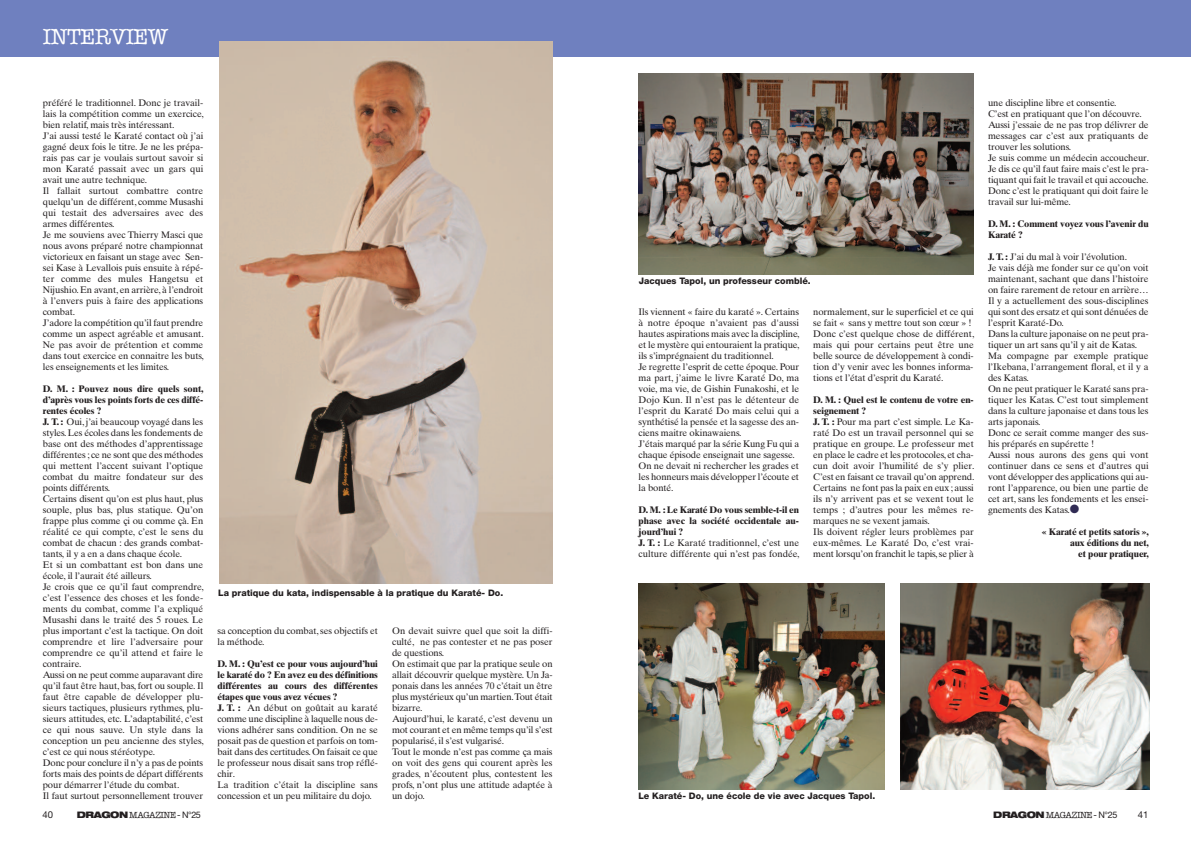
<style>
.page{position:relative;width:1191px;height:842px;background:#fff}
.page>*{position:absolute;margin:0;border:0;box-sizing:border-box;transform-origin:0 0}
.t1{font:22px "American Typewriter";letter-spacing:-.025em;color:#fff}
.t2{font:9.5px/11px "Times Ten";letter-spacing:-.01em;color:#231f20}
.t3{font:700 9.5px/11px "Times Ten";letter-spacing:-.01em;color:#231f20}
.t4{font:9.5px "Helvetica Neue LT Std";color:#231f20}
.t5{font:800 9px "Helvetica Neue LT Std";color:#231f20}
.t6{font:9px "American Typewriter";letter-spacing:-.05em;color:#231f20}
.s1{font-weight:700}
.s2{font-family:"Helvetica Neue LT Std";font-weight:900;font-stretch:expanded}
.s3{font-family:"Helvetica Neue LT Std"}
.s4{font-weight:400}
.s5{color:#302b54}
</style>
<div class="page">
<div style="left:0;top:0;width:1191px;height:57px;background:#6f80bf"></div>
<img style="left:219px;top:41px;width:333px;height:542px">
<img style="left:638px;top:73px;width:335px;height:201px">
<img style="left:638px;top:583px;width:246px;height:206px">
<img style="left:900px;top:584px;width:249px;height:206px">
<h1 class="t1" style="left:43px;top:24px;width:127px">INTERVIEW</h1>
<p class="t2" style="left:43px;top:99px;width:162px">préféré le traditionnel. Donc je travail&shy;lais la compétition comme un exercice, bien relatif, mais très intéressant.<br>J’ai aussi testé le Karaté contact où j’ai gagné deux fois le titre. Je ne les prépa&shy;rais pas car je voulais surtout savoir si mon Karaté passait avec un gars qui avait une autre technique.<br>Il fallait surtout combattre contre quelqu’un de différent, comme Musashi qui testait des adversaires avec des armes différentes.<br>Je me souviens avec Thierry Masci que nous avons préparé notre championnat victorieux en faisant un stage avec Sen&shy;sei Kase à Levallois puis ensuite à répé&shy;ter comme des mules Hangetsu et Nijushio.En avant, en arrière, à l’endroit à l’envers puis à faire des applications combat.<br>J’adore la compétition qu’il faut prendre comme un aspect agréable et amusant.<br>Ne pas avoir de prétention et comme dans tout exercice en connaitre les buts, les enseignements et les limites.</p>
<p class="t2" style="left:43px;top:385px;width:162px"><span class="s1">D. M. : Pouvez nous dire quels sont, d’après vous les points forts de ces diffé&shy;rentes écoles ?<br>J. T. :</span> Oui, j’ai beaucoup voyagé dans les styles.Les écoles dans les fondements de base ont des méthodes d’apprentissage différentes ; ce ne sont que des méthodes qui mettent l’accent suivant l’optique combat du maitre fondateur sur des points différents.<br>Certains disent qu’on est plus haut, plus souple, plus bas, plus statique. Qu’on frappe plus comme çi ou comme çà. En réalité ce qui compte, c’est le sens du combat de chacun : des grands combat&shy;tants, il y a en a dans chaque école.<br>Et si un combattant est bon dans une école, il l’aurait été ailleurs.<br>Je crois que ce qu’il faut comprendre, c’est l’essence des choses et les fonde&shy;ments du combat, comme l’a expliqué Musashi dans le traité des 5 roues. Le plus important c’est la tactique. On doit comprendre et lire l’adversaire pour comprendre ce qu’il attend et faire le contraire.<br>Aussi on ne peut comme auparavant dire qu’il faut être haut, bas, fort ou souple. Il faut être capable de développer plu&shy;sieurs tactiques, plusieurs rythmes, plu&shy;sieurs attitudes, etc. L’adaptabilité, c’est ce qui nous sauve. Un style dans la conception un peu ancienne des styles, c’est ce qui nous stéréotype.<br>Donc pour conclure il n’y a pas de points forts mais des points de départ différents pour démarrer l’étude du combat.<br>Il faut surtout personnellement trouver</p>
<p class="t4" style="left:43px;top:811px;width:12px">40</p>
<p class="t6" style="left:77px;top:810px;width:125px"><span class="s2">DRAGON</span> MAGAZINE <span class="s3">- N°25</span></p>
<p class="t5" style="left:218px;top:590px;width:286px">La pratique du kata, indispensable à la pratique du Karaté- Do.</p>
<p class="t2" style="left:217px;top:627px;width:162px">sa conception du combat, ses objectifs et la méthode.</p>
<p class="t2" style="left:217px;top:660px;width:162px"><span class="s1">D. M. : Qu’est ce pour vous aujourd’hui le karaté do ? En avez eu des définitions différentes au cours des différentes étapes que vous avez vécues ?<br>J. T. :</span> An début on goûtait au karaté comme une discipline à laquelle nous de&shy;vions adhérer sans condition. On ne se posait pas de question et parfois on tom&shy;bait dans des certitudes.On faisait ce que le professeur nous disait sans trop réflé&shy;chir.<br>La tradition c’était la discipline sans concession et un peu militaire du dojo.</p>
<p class="t2" style="left:392px;top:627px;width:162px">On devait suivre quel que soit la diffi&shy;culté, ne pas contester et ne pas poser de questions.<br>On estimait que par la pratique seule on allait découvrir quelque mystère. Un Ja&shy;ponais dans les années 70 c’était un être plus mystérieux qu’un martien.Tout était bizarre.<br>Aujourd’hui, le karaté, c’est devenu un mot courant et en même temps qu’il s’est popularisé, il s’est vulgarisé.<br>Tout le monde n’est pas comme ça mais on voit des gens qui courent après les grades, n’écoutent plus, contestent les profs, n’ont plus une attitude adaptée à un dojo.</p>
<p class="t5" style="left:638px;top:277px;width:173px">Jacques Tapol, un professeur comblé.</p>
<p class="t2" style="left:638px;top:308px;width:163px">Ils viennent « faire du karaté ». Certains à notre époque n’avaient pas d'aussi hautes aspirations mais avec la discipline, et le mystère qui entouraient la pratique, ils s’imprégnaient du traditionnel.<br>Je regrette l’esprit de cette époque. Pour ma part, j’aime le livre Karaté Do, ma voie, ma vie, de Gishin Funakoshi, et le Dojo Kun. Il n’est pas le détenteur de l’esprit du Karaté Do mais celui qui a synthétisé la pensée et la sagesse des an&shy;ciens maitre okinawaiens.<br>J’étais marqué par la série Kung Fu qui a chaque épisode enseignait une sagesse.<br>On ne devait ni rechercher les grades et les honneurs mais développer l’écoute et la bonté.</p>
<p class="t3" style="left:638px;top:506px;width:163px">D. M. : Le Karaté Do vous semble-t-il en phase avec la société occidentale au&shy;jourd’hui ?<br>J. T. : <span class="s4">Le Karaté traditionnel, c’est une culture différente qui n’est pas fondée,</span></p>
<p class="t2" style="left:813px;top:308px;width:163px">normalement, sur le superficiel et ce qui se fait « sans y mettre tout son cœur » !<br>Donc c’est quelque chose de différent, mais qui pour certains peut être une belle source de développement à condi&shy;tion d’y venir avec les bonnes informa&shy;tions et l’état d’esprit du Karaté.</p>
<p class="t2" style="left:813px;top:396px;width:163px"><span class="s1">D. M. : Quel est le contenu de votre en&shy;seignement ?<br>J. T. :</span> Pour ma part c’est simple. Le Ka&shy;raté Do est un travail personnel qui se pratique en groupe. Le professeur met en place le cadre et les protocoles, et cha&shy;cun doit avoir l’humilité de s’y plier.<br>C’est en faisant ce travail qu’on apprend.<br>Certains ne font pas la paix en eux ; aussi ils n’y arrivent pas et se vexent tout le temps ; d’autres pour les mêmes re&shy;marques ne se vexent jamais.<br>Ils doivent régler leurs problèmes par eux-mêmes. Le Karaté Do, c’est vrai&shy;ment lorsqu’on franchit le tapis,se plier à</p>
<p class="t2" style="left:988px;top:99px;width:163px">une discipline libre et consentie.<br>C’est en pratiquant que l’on découvre.<br>Aussi j’essaie de ne pas trop délivrer de messages car c’est aux pratiquants de trouver les solutions.<br>Je suis comme un médecin accoucheur.<br>Je dis ce qu’il faut faire mais c’est le pra&shy;tiquant qui fait le travail et qui accouche.<br>Donc c’est le pratiquant qui doit faire le travail sur lui-même.</p>
<p class="t3" style="left:988px;top:220px;width:162px">D. M. : Comment voyez vous l’avenir du<br>Karaté ?</p>
<p class="t2" style="left:988px;top:253px;width:162px"><span class="s1">J. T. :</span> J’ai du mal à voir l’évolution.<br>Je vais déjà me fonder sur ce qu’on voit maintenant, sachant que dans l’histoire on faire rarement de retour en arrière… Il y a actuellement des sous-disciplines qui sont des ersatz et qui sont dénuées de l’esprit Karaté-Do.<br>Dans la culture japonaise on ne peut pra&shy;tiquer un art sans qu’il y ait de Katas.<br>Ma compagne par exemple pratique l’Ikebana, l'arrangement floral, et il y a des Katas.<br>On ne peut pratiquer le Karaté sans pra&shy;tiquer les Katas. C’est tout simplement dans la culture japonaise et dans tous les arts japonais.<br>Donc ce serait comme manger des sus&shy;his préparés en supérette !<br>Aussi nous aurons des gens qui vont continuer dans ce sens et d’autres qui vont développer des applications qui au&shy;ront l’apparence, ou bien une partie de cet art, sans les fondements et les ensei&shy;gnements des Katas.<span class="s5">●</span></p>
<p class="t3" style="left:1041px;top:528px;width:109px;text-align:right">« Karaté et petits satoris », aux éditions du net,<br>et pour pratiquer,</p>
<p class="t5" style="left:638px;top:793px;width:238px">Le Karaté- Do, une école de vie avec Jacques Tapol.</p>
<p class="t6" style="left:993px;top:810px;width:125px"><span class="s2">DRAGON</span> MAGAZINE <span class="s3">- N°25</span></p>
<p class="t4" style="left:1137px;top:811px;width:12px">41</p>
</div>
